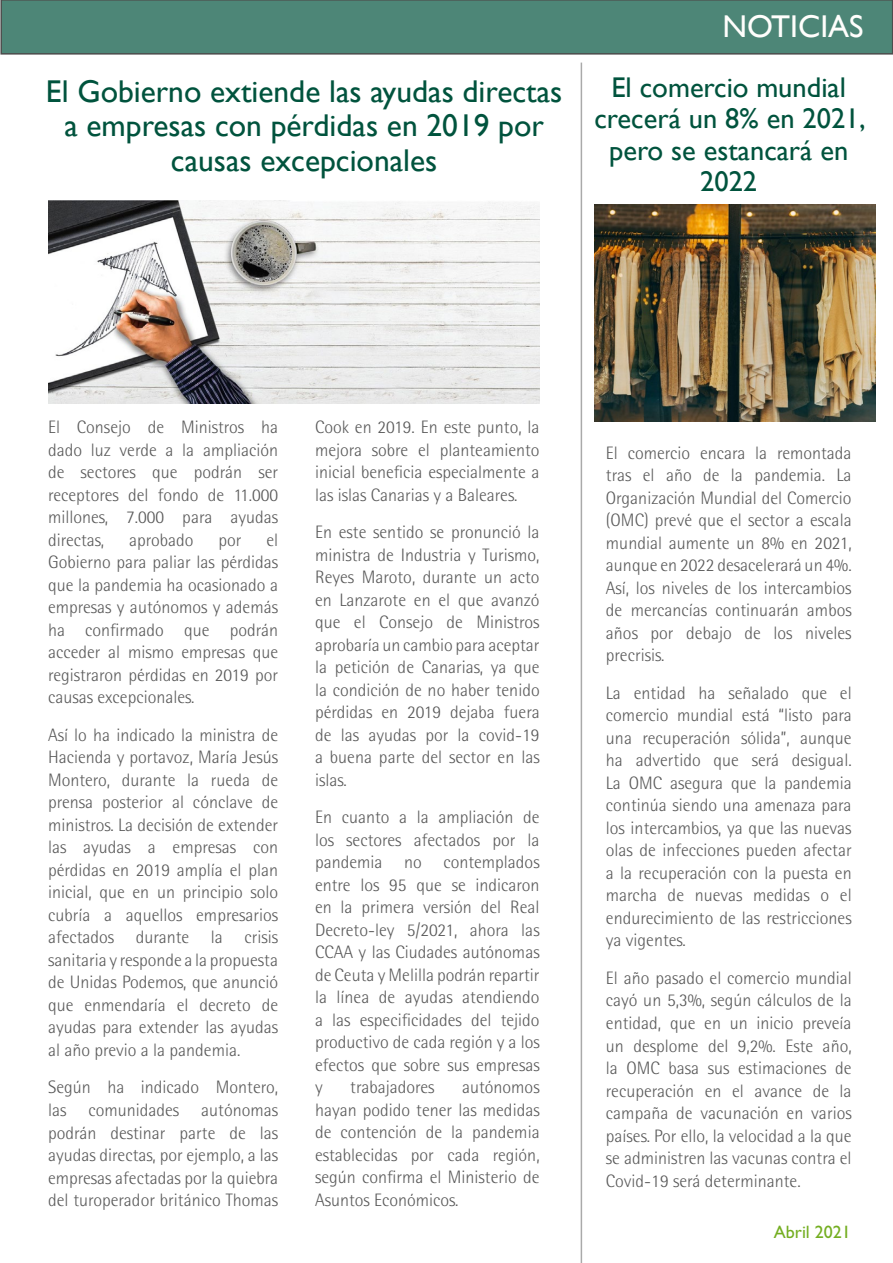
<style>
.page{position:relative;width:893px;height:1263px;background:#fff}
.page>*{position:absolute;margin:0;border:0;box-sizing:border-box;transform-origin:0 0}
.t1{font:31.5px/34.7px "Gill Sans";color:#00533d;text-align:center}
.t2{font:31.5px "Gill Sans";color:#fffefc}
.t3{font:28.5px/31.3px "Gill Sans";color:#00533d;text-align:center}
.t4{font:300 18px/22.5px "Rotis Semi Sans Std";color:#595959;text-align:justify}
.t5{font:18px "Gill Sans Std";color:#74ae21}
</style>
<div class="page">
<hr style="left:581px;top:63px;width:1px;height:1200px;background:#aaa">
<div style="left:0;top:0;width:893px;height:55px;background:#4d8677"></div>
<img style="left:594px;top:205px;width:281px;height:217px">
<img style="left:48px;top:201px;width:492px;height:203px">
<h1 class="t2" style="left:723px;top:8px;width:142px">NOTICIAS</h1>
<h1 class="t1" style="left:46px;top:74px;width:518px">El Gobierno extiende las ayudas directas a empresas con pérdidas en 2019 por causas excepcionales</h1>
<h2 class="t3" style="left:594px;top:71px;width:273px">El comercio mundial crecerá un 8% en 2021, pero se estancará en<br>2022</h2>
<p class="t4" style="left:48px;top:416px;width:232px">El Consejo de Ministros ha dado luz verde a la ampliación de sectores que podrán ser receptores del fondo de 11.000 millones, 7.000 para ayudas directas,</p>
<p class="t4" style="left:48px;top:529px;width:232px;text-indent:218px">el Gobierno para paliar las pérdidas que la pandemia ha ocasionado a empresas y autónomos y además ha confirmado que podrán acceder al mismo empresas que registraron pérdidas en 2019 por causas excepcionales.</p>
<p class="t4" style="left:48px;top:724px;width:232px">Así lo ha indicado la ministra de Hacienda y portavoz, María Jesús Montero, durante la rueda de prensa posterior al cónclave de ministros. La decisión de extender las ayudas a empresas con pérdidas en 2019 amplía el plan inicial, que en un principio solo cubría a aquellos empresarios afectados durante la crisis sanitaria y responde a la propuesta de Unidas Podemos, que anunció que enmendaría el decreto de ayudas para extender las ayudas al año previo a la pandemia.</p>
<p class="t4" style="left:48px;top:1076px;width:232px">Según ha indicado Montero, las comunidades autónomas podrán destinar parte de las ayudas directas, por ejemplo, a las empresas afectadas por la quiebra del turoperador británico Thomas</p>
<p class="t4" style="left:129px;top:529px;width:66px">aprobado</p>
<p class="t4" style="left:218px;top:529px;width:25px">por</p>
<p class="t4" style="left:315px;top:416px;width:226px">Cook en 2019. En este punto, la mejora sobre el planteamiento inicial beneficia especialmente a las islas Canarias y a Baleares.</p>
<p class="t4" style="left:315px;top:521px;width:226px">En este sentido se pronunció la ministra de Industria y Turismo, Reyes Maroto, durante un acto en Lanzarote en el que avanzó que el Consejo de Ministros aprobaría un cambio para aceptar la petición de Canarias, ya que la condición de no haber tenido pérdidas en 2019 dejaba fuera de las ayudas por la covid-19 a buena parte del sector en las islas.</p>
<p class="t4" style="left:315px;top:806px;width:226px">En cuanto a la ampliación de los sectores afectados por la pandemia no contemplados entre los 95 que se indicaron en la primera versión del Real Decreto-ley 5/2021, ahora las CCAA y las Ciudades autónomas de Ceuta y Melilla podrán repartir la línea de ayudas atendiendo a las especificidades del tejido productivo de cada región y a los efectos que sobre sus empresas y</p>
<p class="t4" style="left:350px;top:1076px;width:86px">trabajadores</p>
<p class="t4" style="left:315px;top:1076px;width:226px;text-indent:147px">autónomos hayan podido tener las medidas de contención de la pandemia establecidas por cada región, según confirma el Ministerio de Asuntos Económicos.</p>
<p class="t4" style="left:606px;top:442px;width:247px">El comercio encara la remontada tras el año de la pandemia. La Organización Mundial del Comercio (OMC) prevé que el sector a escala mundial aumente un 8% en 2021, aunque en 2022 desacelerará un 4%.<br>Así, los niveles de los intercambios de mercancías continuarán ambos años por debajo de los niveles precrisis.</p>
<p class="t4" style="left:606px;top:682px;width:247px">La entidad ha señalado que el comercio mundial está “listo para una recuperación sólida”, aunque ha advertido que será desigual.<br>La OMC asegura que la pandemia continúa siendo una amenaza para los intercambios, ya que las nuevas olas de infecciones pueden afectar a la recuperación con la puesta en marcha de nuevas medidas o el endurecimiento de las restricciones ya vigentes.</p>
<p class="t4" style="left:606px;top:967px;width:247px">El año pasado el comercio mundial cayó un 5,3%, según cálculos de la entidad, que en un inicio preveía un desplome del 9,2%. Este año, la OMC basa sus estimaciones de recuperación en el avance de la campaña de vacunación en varios países. Por ello, la velocidad a la que se administren las vacunas contra el Covid-19 será determinante.</p>
<p class="t5" style="left:774px;top:1221px;width:79px">Abril 2021</p>
</div>
